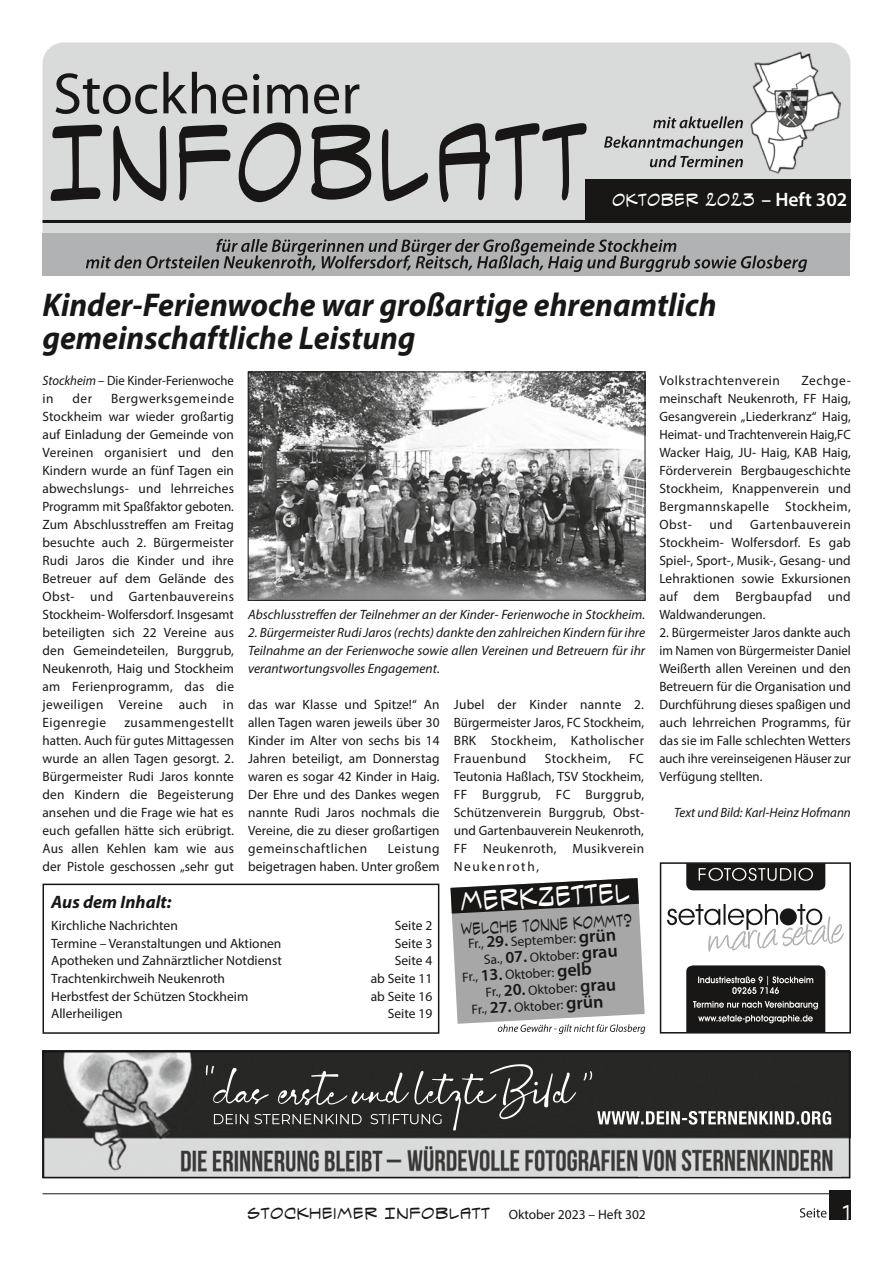
<style>
.page{position:relative;width:893px;height:1263px;background:#fff}
.page>*{position:absolute;margin:0;border:0;box-sizing:border-box;transform-origin:0 0}
.t1{font:italic 700 33px/33px "Myriad Pro";color:#181716;scale:.96 1}
.t2{font:28.5px "Spectre Verde BB";color:#fff;scale:.84 1}
.t3{font:21px "Spectre Verde BB";color:#fff}
.t4{font:18px "Spectre Verde BB";color:#fff;scale:.9 1}
.t5{font:18px "Spectre Verde BB";color:#181716;scale:.7 1}
.t6{font:italic 700 18px "Myriad Pro";color:#181716}
.t7{font:16.5px "Spectre Verde BB";color:#181716}
.t8{font:13.5px/18px "Myriad Pro";color:#181716;text-align:justify}
.t9{font:italic 13.5px/18px "Myriad Pro";color:#181716;text-align:justify}
.t10{font:13.5px/18px "Myriad Pro";color:#181716;scale:.94 1}
.t11{font:italic 13.5px "Myriad Pro";color:#181716;scale:.96 1}
.t12{font:13.5px "Myriad Pro";letter-spacing:.045em;color:#181716}
.t13{font:13.5px "Myriad Pro";letter-spacing:.035em;color:#181716}
.s1{font-family:"Myriad Pro";font-weight:600;font-size:19.5px}
.s2{font-style:italic}
.s3{font-weight:600;font-size:16.5px}
.s4{font-weight:600;font-size:18px}
.s5{font-family:"Myriad Pro";font-size:13.5px}
</style>
<div class="page">
<div style="left:43px;top:43px;width:807px;height:216px;background:#d9dada;border-radius:21px"></div>
<div style="left:43px;top:233px;width:807px;height:43px;background:#b1b2b3"></div>
<svg style="left:51px;top:122px;width:536px;height:80px"></svg>
<svg style="left:56px;top:72px;width:303px;height:42px"></svg>
<div style="left:585px;top:179px;width:265px;height:42px;background:#181716"></div>
<svg style="left:604px;top:136px;width:138px;height:31px"></svg>
<svg style="left:653px;top:116px;width:89px;height:12px"></svg>
<img style="left:742px;top:51px;width:98px;height:122px">
<hr style="left:43px;top:220px;width:807px;height:3px;background:#181716">
<hr style="left:43px;top:1193px;width:807px;height:1px;background:#181716">
<div style="left:829px;top:1190px;width:21px;height:30px;background:#181716"></div>
<svg style="left:800px;top:1208px;width:27px;height:9px"></svg>
<svg style="left:86px;top:239px;width:721px;height:33px"></svg>
<div style="left:43px;top:884px;width:396px;height:150px;border:2px solid #181716"></div>
<svg style="left:450px;top:878px;width:195px;height:156px;background:#9c9c9c"></svg>
<img style="left:614px;top:1051px;width:237px;height:127px">
<img style="left:46px;top:1054px;width:568px;height:121px">
<div style="left:43px;top:1051px;width:807px;height:127px;border:2px solid #181716"></div>
<svg style="left:597px;top:1111px;width:234px;height:14px"></svg>
<img style="left:176px;top:1147px;width:227px;height:25px">
<img style="left:403px;top:1145px;width:240px;height:29px">
<img style="left:638px;top:1146px;width:203px;height:30px">
<div style="left:42px;top:1050px;width:808px;height:128px;border:1px solid #181716"></div>
<svg style="left:583px;top:1071px;width:9px;height:9px"></svg>
<svg style="left:206px;top:1064px;width:370px;height:67px;background:#3f3f3d"></svg>
<svg style="left:686px;top:965px;width:139px;height:65px;background:#353433"></svg>
<svg style="left:667px;top:904px;width:177px;height:48px"></svg>
<svg style="left:686px;top:865px;width:139px;height:25px;background:#323130"></svg>
<div style="left:660px;top:862px;width:191px;height:171px;border:2px solid #181716"></div>
<img style="left:250px;top:374px;width:393px;height:225px">
<div style="left:248px;top:372px;width:397px;height:229px;border:1px solid #181716"></div>
<h3 class="t4" style="left:612px;top:191px;width:263px">OKTOBER 2023 <span class="s1">– Heft 302</span></h3>
<h1 class="t1" style="left:42px;top:287px;width:704px">Kinder-Ferienwoche war großartige ehrenamtlich gemeinschaftliche Leistung</h1>
<p class="t10" style="left:43px;top:371px;width:205px"><span class="s2">Stockheim</span> – Die Kinder-Ferienwoche in</p>
<p class="t8" style="left:43px;top:389px;width:193px;text-indent:69px">Bergwerksgemeinde Stockheim war wieder großartig auf Einladung der Gemeinde von Vereinen organisiert und den Kindern wurde an fünf Tagen ein abwechslungs- und lehrreiches Programm mit Spaßfaktor geboten.<br>Zum Abschlusstreffen am Freitag besuchte auch 2. Bürgermeister Rudi Jaros die Kinder und ihre Betreuer auf dem Gelände des Obst- und Gartenbauvereins Stockheim- Wolfersdorf. Insgesamt beteiligten sich 22 Vereine aus den Gemeindeteilen, Burggrub, Neukenroth, Haig und Stockheim am Ferienprogramm, das die jeweiligen Vereine auch in Eigenregie</p>
<p class="t8" style="left:73px;top:389px;width:21px">der</p>
<p class="t8" style="left:43px;top:713px;width:193px;text-indent:82px">zusammengestellt hatten. Auch für gutes Mittagessen wurde an allen Tagen gesorgt. 2.<br>Bürgermeister Rudi Jaros konnte den Kindern die Begeisterung ansehen und die Frage wie hat es euch gefallen hätte sich erübrigt.<br>Aus allen Kehlen kam wie aus der Pistole geschossen „sehr gut</p>
<p class="t9" style="left:248px;top:605px;width:399px">Abschlusstreffen der Teilnehmer an der Kinder- Ferienwoche in Stockheim.</p>
<p class="t9" style="left:248px;top:623px;width:399px">2. Bürgermeister Rudi Jaros (rechts) dankte den zahlreichen Kindern für ihre Teilnahme an der Ferienwoche sowie allen Vereinen und Betreuern für ihr verantwortungsvolles Engagement.</p>
<p class="t8" style="left:248px;top:695px;width:193px">das war Klasse und Spitze!“ An allen Tagen waren jeweils über 30<br>Kinder im Alter von sechs bis 14<br>Jahren beteiligt, am Donnerstag waren es sogar 42 Kinder in Haig.<br>Der Ehre und des Dankes wegen nannte Rudi Jaros nochmals die Vereine, die zu dieser großartigen gemeinschaftlichen</p>
<p class="t8" style="left:248px;top:839px;width:193px;text-align:right">Leistung<br>beigetragen haben. Unter großem</p>
<p class="t8" style="left:454px;top:695px;width:192px">Jubel der Kinder nannte 2.<br>Bürgermeister Jaros, FC Stockheim, BRK Stockheim, Katholischer Frauenbund</p>
<p class="t13" style="left:545px;top:750px;width:68px">Stockheim,</p>
<p class="t8" style="left:454px;top:749px;width:192px;text-indent:175px">FC Teutonia Haßlach, TSV Stockheim, FF Burggrub, FC Burggrub, Schützenverein Burggrub, Obst&shy;und Gartenbauverein Neukenroth, FF Neukenroth, Musikverein Neukenroth,</p>
<h3 class="t6" style="left:51px;top:890px;width:122px">Aus dem Inhalt:</h3>
<p class="t8" style="left:51px;top:916px;width:128px">Kirchliche Nachrichten</p>
<p class="t8" style="left:395px;top:916px;width:39px">Seite 2</p>
<p class="t8" style="left:51px;top:934px;width:232px">Termine – Veranstaltungen und Aktionen</p>
<p class="t8" style="left:395px;top:934px;width:39px">Seite 3</p>
<p class="t8" style="left:51px;top:952px;width:232px">Apotheken und Zahnärztlicher Notdienst</p>
<p class="t8" style="left:395px;top:952px;width:39px">Seite 4</p>
<p class="t8" style="left:51px;top:969px;width:175px">Trachtenkirchweih Neukenroth</p>
<p class="t8" style="left:371px;top:969px;width:63px">ab Seite 11</p>
<p class="t8" style="left:51px;top:987px;width:199px">Herbstfest der Schützen Stockheim</p>
<p class="t8" style="left:371px;top:987px;width:63px">ab Seite 16</p>
<p class="t8" style="left:51px;top:1004px;width:73px">Allerheiligen</p>
<p class="t8" style="left:388px;top:1004px;width:46px">Seite 19</p>
<h2 class="t2" style="left:459px;top:886px;width:204px;rotate:-3deg">MERKZETTEL</h2>
<h3 class="t5" style="left:460px;top:920px;width:246px;rotate:-3deg">WELCHE TONNE KOMMT?</h3>
<p class="t8" style="left:468px;top:934px;width:150px;rotate:-3deg">Fr., <span class="s3">29.</span> September: <span class="s4">grün</span></p>
<p class="t8" style="left:483px;top:950px;width:136px;rotate:-3deg">Sa., <span class="s3">07.</span> Oktober: <span class="s4">grau</span></p>
<p class="t8" style="left:462px;top:968px;width:131px;rotate:-3deg">Fr., <span class="s3">13.</span> Oktober: <span class="s4">gelb</span></p>
<p class="t8" style="left:485px;top:983px;width:132px;rotate:-3deg">Fr., <span class="s3">20.</span> Oktober: <span class="s4">grau</span></p>
<p class="t8" style="left:471px;top:1000px;width:134px;rotate:-3deg">Fr., <span class="s3">27.</span> Oktober: <span class="s4">grün</span></p>
<p class="t12" style="left:659px;top:372px;width:122px">Volkstrachtenverein</p>
<p class="t8" style="left:659px;top:371px;width:193px;text-indent:142px">Zechge&shy;meinschaft Neukenroth, FF Haig, Gesangverein „Liederkranz“ Haig, Heimat- und Trachtenverein Haig,FC Wacker Haig, JU- Haig, KAB Haig, Förderverein Bergbaugeschichte Stockheim, Knappenverein und Bergmannskapelle Stockheim, Obst-</p>
<p class="t8" style="left:659px;top:515px;width:193px;text-indent:91px">Gartenbauverein Stockheim- Wolfersdorf. Es gab Spiel-, Sport-, Musik-, Gesang- und Lehraktionen sowie Exkursionen auf dem Bergbaupfad und Waldwanderungen.</p>
<p class="t8" style="left:659px;top:623px;width:193px">2. Bürgermeister Jaros dankte auch im Namen von Bürgermeister Daniel Weißerth allen Vereinen und den Betreuern für die Organisation und Durchführung dieses spaßigen und auch lehrreichen Programms, für das sie im Falle schlechten Wetters auch ihre vereinseigenen Häuser zur Verfügung stellten.</p>
<p class="t11" style="left:674px;top:804px;width:186px">Text und Bild: Karl-Heinz Hofmann</p>
<p class="t8" style="left:709px;top:515px;width:25px">und</p>
<p class="t7" style="left:247px;top:1205px;width:400px">STOCKHEIMER INFOBLATT <span class="s5">Oktober 2023 – Heft 302</span></p>
<h3 class="t3" style="left:842px;top:1202px;width:10px">1</h3>
</div>
